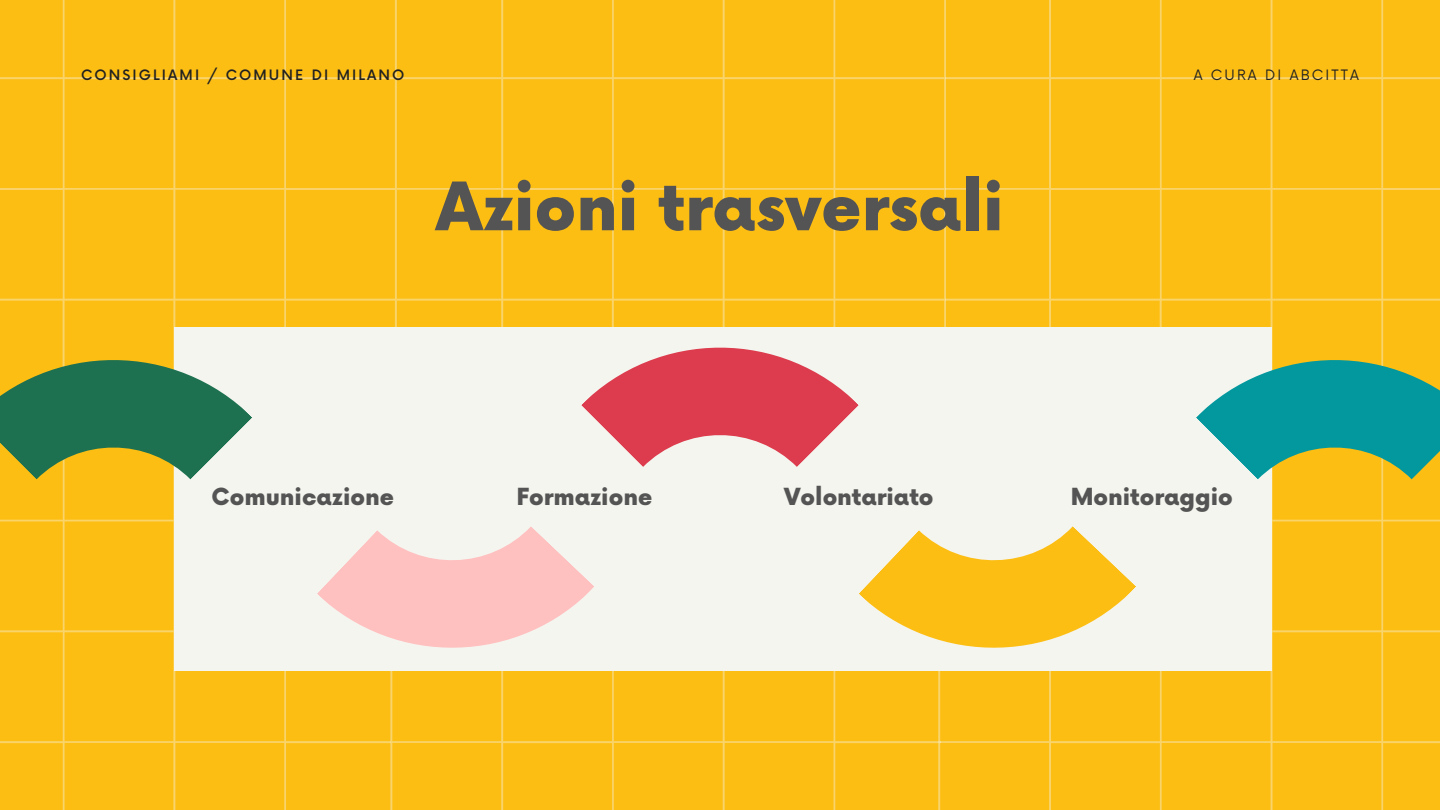
<style>
.page{position:relative;width:1440px;height:810px;background:#fff}
.page>*{position:absolute;margin:0;border:0;box-sizing:border-box;transform-origin:0 0}
.t1{font:900 65px "Now";color:#545454}
.t2{font:900 23px "Now";color:#545454}
.t3{font:500 14px "Now";letter-spacing:.15em;color:#202020}
.t4{font:14px "Now";letter-spacing:.15em;color:#202020}
</style>
<div class="page">
<div style="left:0;top:557px;width:390px;height:253px;background:#fdbe14"></div>
<div style="left:0;top:0;width:397px;height:327px;background:#fdbe14"></div>
<div style="left:390px;top:671px;width:548px;height:139px;background:#fdbe14"></div>
<div style="left:398px;top:0;width:547px;height:327px;background:#fdbe14"></div>
<div style="left:938px;top:557px;width:502px;height:253px;background:#fdbe14"></div>
<div style="left:945px;top:0;width:495px;height:327px;background:#fdbe14"></div>
<div style="left:174px;top:327px;width:1098px;height:344px;background:#f5f5ef"></div>
<svg style="left:0;top:279px;width:252px;height:278px"></svg>
<svg style="left:1196px;top:279px;width:244px;height:278px"></svg>
<svg style="left:317px;top:527px;width:278px;height:202px"></svg>
<svg style="left:859px;top:526px;width:277px;height:203px;fill:#fdbe14"></svg>
<svg style="left:581px;top:266px;width:278px;height:278px"></svg>
<p class="t3" style="left:81px;top:67px;width:325px">CONSIGLIAMI / COMUNE DI MILANO</p>
<p class="t4" style="left:1194px;top:67px;width:167px">A CURA DI ABCITTA</p>
<h1 class="t1" style="left:436px;top:172px;width:569px">Azioni trasversali</h1>
<p class="t2" style="left:211px;top:485px;width:184px">Comunicazione</p>
<p class="t2" style="left:517px;top:485px;width:137px">Formazione</p>
<p class="t2" style="left:784px;top:485px;width:151px">Volontariato</p>
<p class="t2" style="left:1071px;top:485px;width:164px">Monitoraggio</p>
</div>
